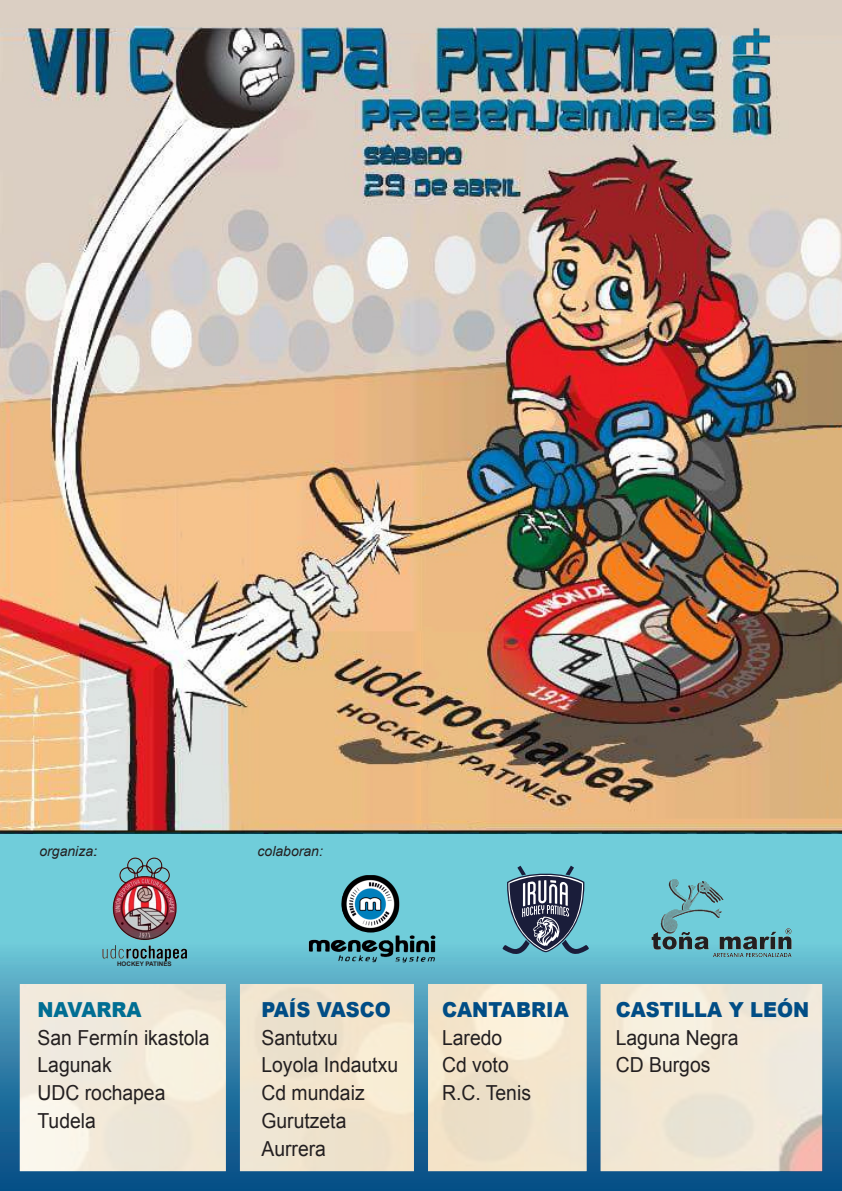
<style>
.page{position:relative;width:842px;height:1191px;background:#fff}
.page>*{position:absolute;margin:0;border:0;box-sizing:border-box;transform-origin:0 0}
.t1{font:20.7px/27.8px "Arial";color:#231f20;scale:.94 1}
.t2{font:900 20.7px "Arial";color:#014d85;scale:.94 1}
.t3{font:900 20.7px "Arial";letter-spacing:-.005em;color:#006e93;scale:.94 1}
.t4{font:italic 14px "Arial";color:#231f20}
.t5{font:700 6.3px "Arial";color:#231f20}
</style>
<div class="page">
<svg style="left:0;top:833px;width:842px;height:358px;background:#59b0c7"></svg>
<svg style="left:20px;top:984px;width:802px;height:187px;background:#e7e1d1"></svg>
<svg style="left:502px;top:865px;width:87px;height:91px;background:#5d8295"></svg>
<img style="left:0;top:0;width:842px;height:833px">
<img style="left:99px;top:856px;width:91px;height:108px">
<img style="left:341px;top:874px;width:59px;height:58px">
<img style="left:308px;top:932px;width:129px;height:32px">
<img style="left:660px;top:878px;width:65px;height:50px">
<img style="left:651px;top:928px;width:140px;height:30px">
<p class="t4" style="left:40px;top:841px;width:59px">organiza:</p>
<p class="t4" style="left:258px;top:841px;width:67px">colaboran:</p>
<p class="t5" style="left:117px;top:960px;width:56px">HOCKEY PATINES</p>
<p class="t3" style="left:38px;top:994px;width:112px">NAVARRA</p>
<p class="t1" style="left:38px;top:1023px;width:185px">San Fermín ikastola<br>Lagunak<br>UDC rochapea<br>Tudela</p>
<p class="t2" style="left:261px;top:994px;width:139px">PAÍS VASCO</p>
<p class="t1" style="left:261px;top:1023px;width:147px">Santutxu<br>Loyola Indautxu<br>Cd mundaiz<br>Gurutzeta<br>Aurrera</p>
<p class="t2" style="left:442px;top:994px;width:136px">CANTABRIA</p>
<p class="t1" style="left:442px;top:1023px;width:96px">Laredo<br>Cd voto<br>R.C. Tenis</p>
<p class="t2" style="left:616px;top:994px;width:207px">CASTILLA Y LEÓN</p>
<p class="t1" style="left:616px;top:1023px;width:132px">Laguna Negra<br>CD Burgos</p>
</div>
